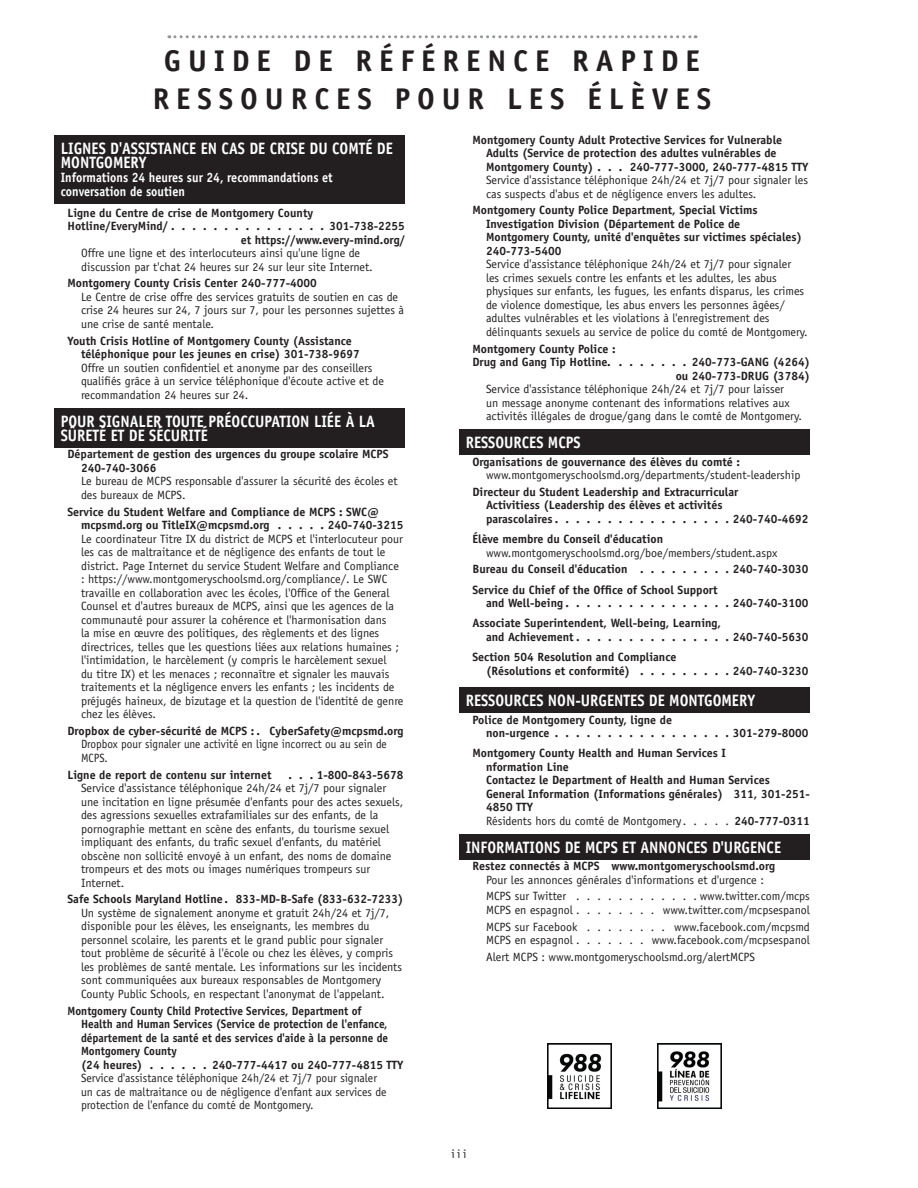
<style>
.page{position:relative;width:918px;height:1188px;background:#fff}
.page>*{position:absolute;margin:0;border:0;box-sizing:border-box;transform-origin:0 0}
.t1{font:700 30px/38.2px "Officina Sans Std";letter-spacing:.23em;color:#231f20;text-align:center}
.t2{font:700 16.5px/14.2px "Officina Sans Std";color:#fff;scale:.9 1}
.t3{font:700 13.5px/14.2px "Officina Sans Std";color:#fff;scale:.9 1}
.t4{font:12px/13.5px "Officina Sans Std";color:#231f20}
.t5{font:700 12px/13.5px "Officina Sans Std";color:#231f20}
.t6{font:700 12px/13.5px "Officina Sans Std";color:#231f20;scale:.94 1}
.t7{font:12px/13.5px "Officina Sans Std";color:#231f20;scale:.94 1}
.s1{font-weight:400}
</style>
<div class="page">
<svg style="left:169px;top:35px;width:527px;height:3px"></svg>
<div style="left:54px;top:135px;width:351px;height:68px;background:#231f20"></div>
<div style="left:54px;top:408px;width:351px;height:40px;background:#231f20"></div>
<div style="left:459px;top:429px;width:351px;height:26px;background:#231f20"></div>
<div style="left:459px;top:687px;width:351px;height:26px;background:#231f20"></div>
<div style="left:459px;top:834px;width:351px;height:25px;background:#231f20"></div>
<img style="left:547px;top:1044px;width:65px;height:64px">
<img style="left:657px;top:1044px;width:65px;height:64px">
<h1 class="t1" style="left:153px;top:41px;width:560px">GUIDE DE RÉFÉRENCE RAPIDE<br>RESSOURCES POUR LES ÉLÈVES</h1>
<h2 class="t2" style="left:61px;top:141px;width:371px">LIGNES D'ASSISTANCE EN CAS DE CRISE DU COMTÉ DE<br>MONTGOMERY</h2>
<p class="t3" style="left:61px;top:170px;width:304px">Informations 24 heures sur 24, recommandations et conversation de soutien</p>
<p class="t5" style="left:68px;top:206px;width:247px">Ligne du Centre de crise de Montgomery County<br>Hotline/EveryMind/</p>
<p class="t5" style="left:486px;top:133px;width:298px;text-indent:-14px">Montgomery County Adult Protective Services for Vulnerable<br>Adults (Service de protection des adultes vulnérables de<br>Montgomery County)</p>
<p class="t5" style="left:630px;top:160px;width:180px">240-777-3000, 240-777-4815 TTY</p>
<p class="t4" style="left:486px;top:173px;width:324px">Service d'assistance téléphonique 24h/24 et 7j/7 pour signaler les cas suspects d'abus et de négligence envers les adultes.</p>
<p class="t5" style="left:486px;top:203px;width:317px;text-indent:-14px">Montgomery County Police Department, Special Victims Investigation Division (Département de Police de Montgomery County, unité d'enquêtes sur victimes spéciales)<br>240-773-5400</p>
<p class="t4" style="left:486px;top:258px;width:323px">Service d'assistance téléphonique 24h/24 et 7j/7 pour signaler<br>les crimes sexuels contre les enfants et les adultes, les abus physiques sur enfants, les fugues, les enfants disparus, les crimes de violence domestique, les abus envers les personnes âgées/ adultes vulnérables et les violations à l'enregistrement des délinquants sexuels au service de police du comté de Montgomery.</p>
<p class="t5" style="left:472px;top:342px;width:145px">Montgomery County Police :<br>Drug and Gang Tip Hotline</p>
<p class="t5" style="left:241px;top:219px;width:166px;text-align:right">301-738-2255<br>et https://www every-mind org/</p>
<p class="t4" style="left:81px;top:246px;width:293px">Offre une ligne et des interlocuteurs ainsi qu'une ligne de discussion par t'chat 24 heures sur 24 sur leur site Internet.</p>
<p class="t5" style="left:68px;top:276px;width:251px">Montgomery County Crisis Center 240-777-4000</p>
<p class="t4" style="left:81px;top:290px;width:325px">Le Centre de crise offre des services gratuits de soutien en cas de crise 24 heures sur 24, 7 jours sur 7, pour les personnes sujettes à une crise de santé mentale.</p>
<p class="t5" style="left:81px;top:334px;width:280px;text-indent:-14px">Youth Crisis Hotline of Montgomery County (Assistance téléphonique pour les jeunes en crise) 301-738-9697</p>
<p class="t4" style="left:81px;top:361px;width:304px">Offre un soutien confidentiel et anonyme par des conseillers qualifiés grâce à un service téléphonique d'écoute active et de recommandation 24 heures sur 24.</p>
<h2 class="t2" style="left:61px;top:414px;width:351px">POUR SIGNALER TOUTE PRÉOCCUPATION LIÉE À LA<br>SÛRETÉ ET DE SÉCURITÉ</h2>
<p class="t5" style="left:81px;top:447px;width:309px;text-indent:-14px">Département de gestion des urgences du groupe scolaire MCPS<br>240-740-3066</p>
<p class="t4" style="left:81px;top:475px;width:318px">Le bureau de MCPS responsable d'assurer la sécurité des écoles et des bureaux de MCPS.</p>
<p class="t5" style="left:81px;top:505px;width:300px;text-indent:-14px">Service du Student Welfare and Compliance de MCPS : SWC@ mcpsmd org ou TitleIX@mcpsmd org</p>
<p class="t5" style="left:676px;top:355px;width:136px;text-align:right">240-773-GANG (4264)<br>ou 240-773-DRUG (3784)</p>
<p class="t4" style="left:486px;top:382px;width:318px">Service d'assistance téléphonique 24h/24 et 7j/7 pour laisser<br>un message anonyme contenant des informations relatives aux activités illégales de drogue/gang dans le comté de Montgomery.</p>
<h2 class="t2" style="left:466px;top:435px;width:129px">RESSOURCES MCPS</h2>
<p class="t5" style="left:472px;top:455px;width:269px">Organisations de gouvernance des élèves du comté :</p>
<p class="t4" style="left:486px;top:468px;width:316px">www.montgomeryschoolsmd.org/departments/student-leadership</p>
<p class="t5" style="left:486px;top:485px;width:254px;text-indent:-14px">Directeur du Student Leadership and Extracurricular<br>Activitiess (Leadership des élèves et activités parascolaires</p>
<p class="t5" style="left:733px;top:512px;width:77px">240-740-4692</p>
<p class="t5" style="left:328px;top:518px;width:77px">240-740-3215</p>
<p class="t4" style="left:81px;top:532px;width:324px">Le coordinateur Titre IX du district de MCPS et l'interlocuteur pour les cas de maltraitance et de négligence des enfants de tout le district. Page Internet du service Student Welfare and Compliance : https://www.montgomeryschoolsmd.org/compliance/. Le SWC travaille en collaboration avec les écoles, l'Office of the General Counsel et d'autres bureaux de MCPS, ainsi que les agences de la communauté pour assurer la cohérence et l'harmonisation dans<br>la mise en œuvre des politiques, des règlements et des lignes directrices, telles que les questions liées aux relations humaines ; l'intimidation, le harcèlement (y compris le harcèlement sexuel<br>du titre IX) et les menaces ; reconnaître et signaler les mauvais traitements et la négligence envers les enfants ; les incidents de préjugés haineux, de bizutage et la question de l'identité de genre chez les élèves.</p>
<p class="t5" style="left:68px;top:724px;width:188px">Dropbox de cyber-sécurité de MCPS :</p>
<p class="t5" style="left:270px;top:724px;width:135px">CyberSafety@mcpsmd org</p>
<p class="t7" style="left:81px;top:738px;width:327px">Dropbox pour signaler une activité en ligne incorrect ou au sein de<br>MCPS.</p>
<p class="t5" style="left:68px;top:768px;width:205px">Ligne de report de contenu sur internet</p>
<p class="t5" style="left:317px;top:768px;width:88px">1-800-843-5678</p>
<p class="t4" style="left:81px;top:781px;width:324px">Service d'assistance téléphonique 24h/24 et 7j/7 pour signaler une incitation en ligne présumée d'enfants pour des actes sexuels, des agressions sexuelles extrafamiliales sur des enfants, de la pornographie mettant en scène des enfants, du tourisme sexuel impliquant des enfants, du trafic sexuel d'enfants, du matériel obscène non sollicité envoyé à un enfant, des noms de domaine trompeurs et des mots ou images numériques trompeurs sur Internet.</p>
<p class="t5" style="left:68px;top:892px;width:337px">Safe Schools Maryland Hotline 833-MD-B-Safe (833-632-7233)</p>
<p class="t4" style="left:81px;top:906px;width:323px">Un système de signalement anonyme et gratuit 24h/24 et 7j/7, disponible pour les élèves, les enseignants, les membres du personnel scolaire, les parents et le grand public pour signaler tout problème de sécurité à l'école ou chez les élèves, y compris les problèmes de santé mentale. Les informations sur les incidents sont communiquées aux bureaux responsables de Montgomery County Public Schools, en respectant l'anonymat de l'appelant.</p>
<p class="t6" style="left:81px;top:1004px;width:328px;text-indent:-14px">Montgomery County Child Protective Services, Department of Health and Human Services (Service de protection de l'enfance, département de la santé et des services d'aide à la personne de Montgomery County<br>(24 heures)</p>
<p class="t5" style="left:473px;top:532px;width:192px">Élève membre du Conseil d'éducation</p>
<p class="t4" style="left:486px;top:546px;width:293px">www.montgomeryschoolsmd.org/boe/members/student.aspx</p>
<p class="t5" style="left:473px;top:562px;width:157px">Bureau du Conseil d'éducation</p>
<p class="t5" style="left:733px;top:562px;width:77px">240-740-3030</p>
<p class="t5" style="left:486px;top:583px;width:233px;text-indent:-14px">Service du Chief of the Office of School Support and Well-being</p>
<p class="t5" style="left:733px;top:596px;width:77px">240-740-3100</p>
<p class="t5" style="left:486px;top:616px;width:237px;text-indent:-14px">Associate Superintendent, Well-being, Learning, and Achievement</p>
<p class="t5" style="left:733px;top:630px;width:77px">240-740-5630</p>
<p class="t5" style="left:486px;top:650px;width:192px;text-indent:-14px">Section 504 Resolution and Compliance (Résolutions et conformité)</p>
<p class="t5" style="left:733px;top:664px;width:77px">240-740-3230</p>
<h2 class="t2" style="left:466px;top:693px;width:323px">RESSOURCES NON-URGENTES DE MONTGOMERY</h2>
<p class="t5" style="left:486px;top:713px;width:188px;text-indent:-14px">Police de Montgomery County, ligne de non-urgence</p>
<p class="t5" style="left:733px;top:726px;width:77px">301-279-8000</p>
<p class="t5" style="left:486px;top:746px;width:325px;text-indent:-14px">Montgomery County Health and Human Services I<br>nformation Line<br>Contactez le Department of Health and Human Services General Information (Informations générales) 311, 301-251- 4850 TTY<br><span class="s1">Résidents hors du comté de Montgomery . . . . .</span> 240-777-0311</p>
<h2 class="t2" style="left:466px;top:840px;width:352px">INFORMATIONS DE MCPS ET ANNONCES D'URGENCE</h2>
<p class="t5" style="left:472px;top:859px;width:304px">Restez connectés à MCPS www montgomeryschoolsmd org</p>
<p class="t4" style="left:486px;top:871px;width:325px;line-height:16.8px">Pour les annonces générales d'informations et d'urgence :<br>MCPS sur Twitter . . . . . . . . . . . . www.twitter.com/mcps</p>
<p class="t4" style="left:486px;top:901px;width:325px;line-height:16.8px">MCPS en espagnol . . . . . . . . www.twitter.com/mcpsespanol<br>MCPS sur Facebook . . . . . . . . www.facebook.com/mcpsmd</p>
<p class="t4" style="left:486px;top:932px;width:325px;line-height:16.8px">MCPS en espagnol . . . . . . . www.facebook.com/mcpsespanol<br>Alert MCPS : www.montgomeryschoolsmd.org/alertMCPS</p>
<p class="t5" style="left:212px;top:1058px;width:193px">240-777-4417 ou 240-777-4815 TTY</p>
<p class="t4" style="left:81px;top:1071px;width:307px">Service d'assistance téléphonique 24h/24 et 7j/7 pour signaler un cas de maltraitance ou de négligence d'enfant aux services de protection de l'enfance du comté de Montgomery.</p>
<p class="t4" style="left:452px;top:1147px;width:16px">iii</p>
</div>
